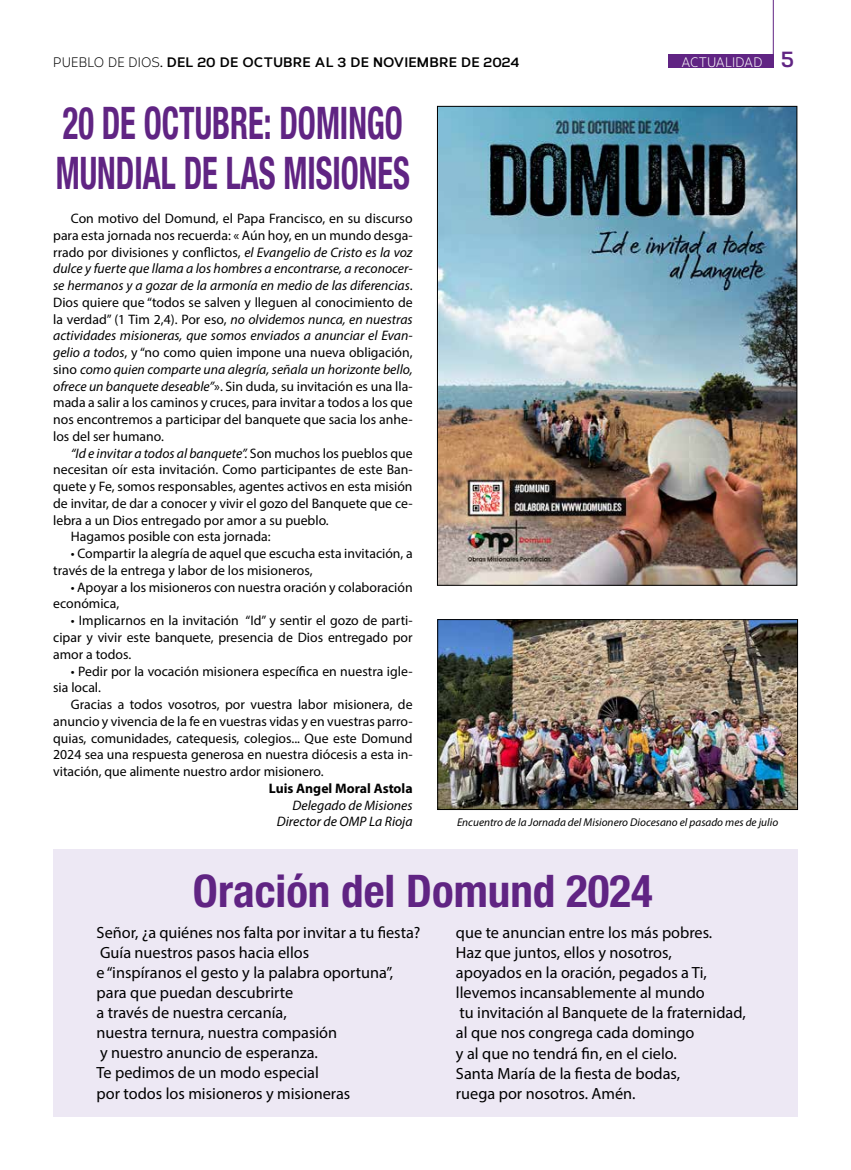
<style>
.page{position:relative;width:851px;height:1170px;background:#fff}
.page>*{position:absolute;margin:0;border:0;box-sizing:border-box;transform-origin:0 0}
.t1{font:700 condensed 45px/50px "Helvetica Neue LT Std";color:#602483;scale:.72 1}
.t2{font:700 condensed 45px "Helvetica Neue LT Std";color:#602483}
.t3{font:16.25px/20px "Myriad Pro";color:#000}
.t4{font:13.75px/16.8px "Myriad Pro";color:#000;text-align:justify}
.t5{font:italic 13.75px/16.8px "Myriad Pro";color:#000;text-align:right}
.t6{font:700 13.75px "Corbert";letter-spacing:.01em;color:#000}
.t7{font:700 13.75px "Myriad Pro";color:#000}
.t8{font:13.75px "Corbert";letter-spacing:.01em;color:#fff;scale:.9 1}
.t9{font:italic 11.25px "Myriad Pro";color:#000}
.s1{font-weight:400}
.s2{font-weight:700;font-size:22.5px;color:#602483}
.s3{font-style:italic}
.s4{font-style:normal}
</style>
<div class="page">
<div style="left:668px;top:54px;width:105px;height:13px;background:#602483"></div>
<hr style="left:772px;top:0;width:1px;height:67px;background:#602483">
<img style="left:439px;top:621px;width:356px;height:186px">
<div style="left:437px;top:619px;width:360px;height:190px;border:1px solid #000"></div>
<div style="left:53px;top:849px;width:744px;height:267px;background:#ede8f4"></div>
<img style="left:439px;top:108px;width:356px;height:475px">
<p class="t6" style="left:53px;top:51px;width:467px"><span class="s1">PUEBLO DE DIOS</span>. DEL 20 DE OCTUBRE AL 3 DE NOVIEMBRE DE 2024</p>
<p class="t8" style="left:681px;top:52px;width:126px">ACTUALIDAD <span class="s2">5</span></p>
<h1 class="t1" style="left:56px;top:97px;width:493px">20 DE OCTUBRE: DOMINGO<br>MUNDIAL DE LAS MISIONES</h1>
<p class="t4" style="left:53px;top:210px;width:361px;text-indent:18px">Con motivo del Domund, el Papa Francisco, en su discurso para esta jornada nos recuerda: « Aún hoy, en un mundo desga&shy;rrado por divisiones y conflictos, <span class="s3">el Evangelio de Cristo es la voz dulce y fuerte que llama a los hombres a encontrarse, a reconocer&shy;se hermanos y a gozar de la armonía en medio de las diferencias</span>.<br>Dios quiere que “todos se salven y lleguen al conocimiento de la verdad” (1 Tim 2,4). Por eso, <span class="s3">no olvidemos nunca, en nuestras actividades misioneras, que somos enviados a anunciar el Evan&shy;gelio a todos</span>, y “no como quien impone una nueva obligación, sino <span class="s3">como quien comparte una alegría, señala un horizonte bello, ofrece un banquete deseable”</span>». Sin duda, su invitación es una lla&shy;mada a salir a los caminos y cruces, para invitar a todos a los que nos encontremos a participar del banquete que sacia los anhe&shy;los del ser humano.</p>
<p class="t5" style="left:71px;top:444px;width:343px">“Id e invitar a todos al banquete”. <span class="s4">Son muchos los pueblos que</span></p>
<p class="t4" style="left:53px;top:461px;width:361px">necesitan oír esta invitación. Como participantes de este Ban-</p>
<p class="t4" style="left:53px;top:478px;width:361px">quete y Fe, somos responsables, agentes activos en esta misión</p>
<p class="t4" style="left:53px;top:494px;width:361px">de invitar, de dar a conocer y vivir el gozo del Banquete que ce-</p>
<p class="t4" style="left:53px;top:511px;width:277px">lebra a un Dios entregado por amor a su pueblo.</p>
<p class="t4" style="left:71px;top:528px;width:201px">Hagamos posible con esta jornada:</p>
<p class="t4" style="left:53px;top:545px;width:361px;text-indent:18px">• Compartir la alegría de aquel que escucha esta invitación, a través de la entrega y labor de los misioneros,</p>
<p class="t4" style="left:53px;top:578px;width:361px;text-indent:18px">• Apoyar a los misioneros con nuestra oración y colaboración económica,</p>
<p class="t4" style="left:53px;top:612px;width:361px;text-indent:18px">• Implicarnos en la invitación “Id” y sentir el gozo de parti&shy;cipar y vivir este banquete, presencia de Dios entregado por amor a todos.</p>
<p class="t4" style="left:53px;top:662px;width:361px;text-indent:18px">• Pedir por la vocación misionera específica en nuestra igle&shy;sia local.</p>
<p class="t4" style="left:53px;top:695px;width:361px;text-indent:18px">Gracias a todos vosotros, por vuestra labor misionera, de anuncio y vivencia de la fe en vuestras vidas y en vuestras parro&shy;quias, comunidades, catequesis, colegios... Que este Domund 2024 sea una respuesta generosa en nuestra diócesis a esta in&shy;vitación, que alimente nuestro ardor misionero.</p>
<p class="t7" style="left:269px;top:779px;width:145px">Luis Angel Moral Astola</p>
<p class="t5" style="left:277px;top:796px;width:137px">Delegado de Misiones<br>Director de OMP La Rioja</p>
<p class="t9" style="left:457px;top:814px;width:323px">Encuentro de la Jornada del Misionero Diocesano el pasado mes de julio</p>
<h1 class="t2" style="left:193px;top:863px;width:461px">Oración del Domund 2024</h1>
<p class="t3" style="left:97px;top:922px;width:325px">Señor, ¿a quiénes nos falta por invitar a tu fiesta?<br>Guía nuestros pasos hacia ellos<br>e “inspíranos el gesto y la palabra oportuna”, para que puedan descubrirte<br>a través de nuestra cercanía,<br>nuestra ternura, nuestra compasión<br>y nuestro anuncio de esperanza.<br>Te pedimos de un modo especial<br>por todos los misioneros y misioneras</p>
<p class="t3" style="left:456px;top:922px;width:291px">que te anuncian entre los más pobres.<br>Haz que juntos, ellos y nosotros,<br>apoyados en la oración, pegados a Ti, llevemos incansablemente al mundo<br>tu invitación al Banquete de la fraternidad, al que nos congrega cada domingo<br>y al que no tendrá fin, en el cielo.<br>Santa María de la fiesta de bodas,<br>ruega por nosotros. Amén.</p>
</div>
